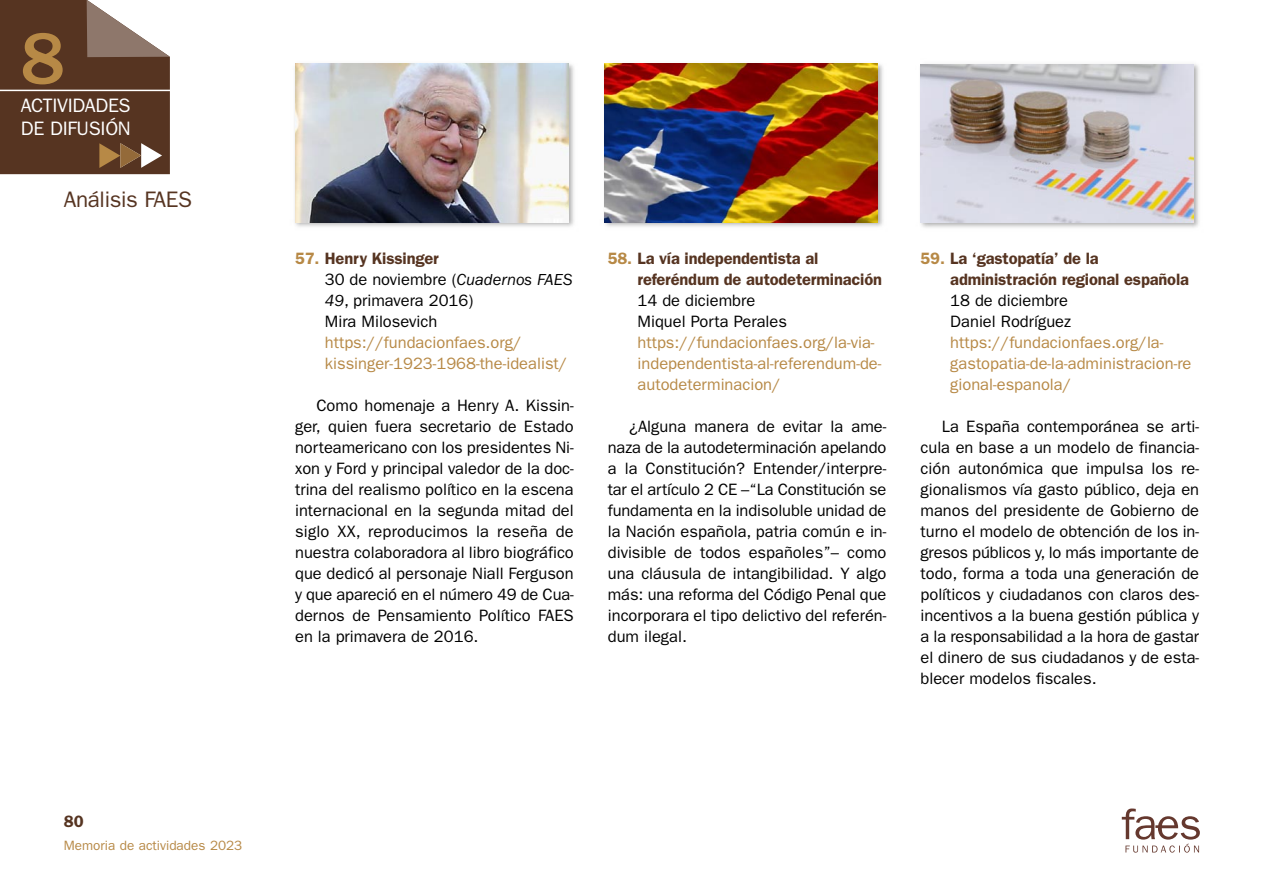
<style>
.page{position:relative;width:1263px;height:893px;background:#fff}
.page>*{position:absolute;margin:0;border:0;box-sizing:border-box;transform-origin:0 0}
.t1{font:500 75px "Franklin Gothic";color:#b78946}
.t2{font:22.5px "Franklin Gothic";letter-spacing:-.015em;color:#563421}
.t3{font:19.5px/22.5px "Franklin Gothic";letter-spacing:-.015em;color:#fff}
.t4{font:16.5px/21px "Franklin Gothic";color:#000;text-align:justify}
.t5{font:16.5px/21px "Franklin Gothic";color:#b78946}
.t6{font:600 16.5px/21px "Franklin Gothic";letter-spacing:-.01em;color:#563421}
.t7{font:13.5px "Franklin Gothic";color:#b78946}
.s1{color:#b78946}
.s2{font-style:italic}
.s3{font-weight:400;color:#000}
</style>
<div class="page">
<svg style="left:1122px;top:808px;width:78px;height:45px"></svg>
<svg style="left:0;top:0;width:170px;height:174px;background:#6c4e3d"></svg>
<img style="left:294px;top:63px;width:280px;height:164px">
<img style="left:295px;top:64px;width:273px;height:158px">
<img style="left:604px;top:63px;width:279px;height:164px">
<img style="left:605px;top:64px;width:273px;height:158px">
<img style="left:920px;top:64px;width:279px;height:164px">
<img style="left:920px;top:64px;width:273px;height:158px">
<p class="t1" style="left:21px;top:32px;width:46px">8</p>
<p class="t3" style="left:21px;top:96px;width:111px">ACTIVIDADES<br>DE DIFUSIÓN</p>
<p class="t2" style="left:64px;top:191px;width:130px">Análisis FAES</p>
<p class="t6" style="left:64px;top:812px;width:21px">80</p>
<p class="t7" style="left:64px;top:840px;width:180px">Memoria de actividades 2023</p>
<p class="t6" style="left:295px;top:249px;width:145px"><span class="s1">57.</span> Henry Kissinger</p>
<p class="t4" style="left:325px;top:270px;width:249px">30 de noviembre (<span class="s2">Cuadernos FAES<br>49</span>, primavera 2016)</p>
<p class="t4" style="left:325px;top:312px;width:114px">Mira Milosevich</p>
<p class="t5" style="left:325px;top:333px;width:244px">https://fundacionfaes.org/ kissinger-1923-1968-the-idealist/</p>
<p class="t4" style="left:295px;top:396px;width:280px;text-indent:21px">Como homenaje a Henry A. Kissin&shy;ger, quien fuera secretario de Estado norteamericano con los presidentes Ni&shy;xon y Ford y principal valedor de la doc&shy;trina del realismo político en la escena internacional en la segunda mitad del siglo XX, reproducimos la reseña de nuestra colaboradora al libro biográfico que dedicó al personaje Niall Ferguson y que apareció en el número 49 de Cua&shy;dernos de Pensamiento Político FAES en la primavera de 2016.</p>
<p class="t6" style="left:638px;top:249px;width:246px;text-indent:-30px"><span class="s1">58.</span> La vía independentista al referéndum de autodeterminación</p>
<p class="t4" style="left:638px;top:291px;width:119px">14 de diciembre</p>
<p class="t4" style="left:638px;top:312px;width:151px">Miquel Porta Perales</p>
<p class="t5" style="left:638px;top:333px;width:245px">https://fundacionfaes.org/la-via&shy;independentista-al-referendum-de&shy;autodeterminacion/</p>
<p class="t4" style="left:608px;top:417px;width:280px;text-indent:21px">¿Alguna manera de evitar la ame&shy;naza de la autodeterminación apelando a la Constitución? Entender/interpre&shy;tar el artículo 2 CE –“La Constitución se fundamenta en la indisoluble unidad de la Nación española, patria común e in&shy;divisible de todos españoles”– como una cláusula de intangibilidad. Y algo más: una reforma del Código Penal que incorporara el tipo delictivo del referén&shy;dum ilegal.</p>
<p class="t6" style="left:950px;top:249px;width:240px;text-indent:-30px"><span class="s1">59.</span> La ‘gastopatía’ de la administración regional española<br><span class="s3">18 de diciembre</span></p>
<p class="t4" style="left:950px;top:312px;width:122px">Daniel Rodríguez</p>
<p class="t5" style="left:950px;top:333px;width:243px">https://fundacionfaes.org/la&shy;gastopatia-de-la-administracion-re gional-espanola/</p>
<p class="t4" style="left:920px;top:417px;width:280px;text-indent:21px">La España contemporánea se arti&shy;cula en base a un modelo de financia&shy;ción autonómica que impulsa los re&shy;gionalismos vía gasto público, deja en manos del presidente de Gobierno de turno el modelo de obtención de los in&shy;gresos públicos y, lo más importante de todo, forma a toda una generación de políticos y ciudadanos con claros des&shy;incentivos a la buena gestión pública y a la responsabilidad a la hora de gastar el dinero de sus ciudadanos y de esta&shy;blecer modelos fiscales.</p>
</div>
